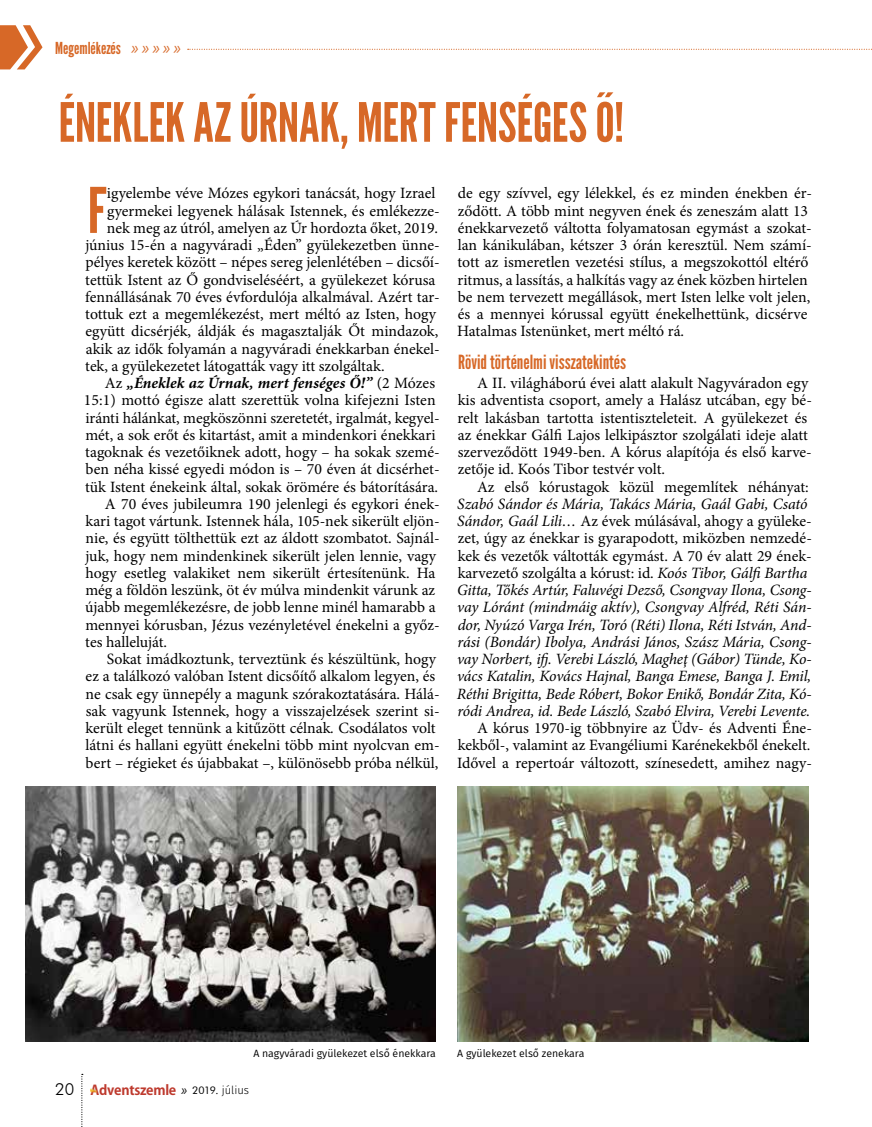
<style>
.page{position:relative;width:872px;height:1127px;background:#fff}
.page>*{position:absolute;margin:0;border:0;box-sizing:border-box;transform-origin:0 0}
.t1{font:62.7px "League Gothic";color:#d76827}
.t2{font:54px "League Gothic";letter-spacing:-.005em;color:#d76827}
.t3{font:19.5px "League Gothic";color:#d76827}
.t4{font:16.5px "League Gothic";color:#d76827}
.t5{font:15.75px/17.2px "Minion Pro";color:#000}
.t6{font:italic 15.75px/17.2px "Minion Pro";letter-spacing:-.01em;color:#000}
.t7{font:italic 700 15.75px "Minion Pro";letter-spacing:.005em;color:#000}
.t8{font:700 13.5px "Koz Go Pr 6 N";letter-spacing:-.02em;color:#be3a2e}
.t9{font:10.5px "Fira Sans";color:#000}
.s1{font-family:"Koz Go Pr 6 N"}
.s2{font-weight:400;font-style:normal}
.s3{font-style:italic}
.s4{font-style:normal}
.s5{font-family:"Futura BT";font-weight:300;font-size:16.5px;color:#000}
.s6{font-weight:400;color:#000}
.s7{font-family:"Futura BT";font-weight:400;font-size:10.5px;color:#000}
.s8{font-family:"Fira Sans";font-weight:300;font-size:11.25px;color:#000}
</style>
<div class="page">
<svg style="left:0;top:25px;width:43px;height:44px"></svg>
<svg style="left:188px;top:49px;width:684px;height:1px"></svg>
<img style="left:26px;top:787px;width:410px;height:255px">
<img style="left:457px;top:787px;width:351px;height:255px">
<svg style="left:81px;top:1074px;width:2px;height:53px"></svg>
<svg style="left:91px;top:1088px;width:6px;height:4px"></svg>
<p class="t4" style="left:55px;top:38px;width:127px">Megemlékezés <span class="s1">» » » » »</span></p>
<h2 class="t2" style="left:59px;top:90px;width:567px">ÉNEKLEK AZ ÚRNAK, MERT FENSÉGES Ő!</h2>
<h1 class="t1" style="left:88px;top:173px;width:20px">F</h1>
<p class="t5" style="left:107px;top:185px;width:330px">igyelembe véve Mózes egykori tanácsát, hogy Izrael</p>
<p class="t5" style="left:107px;top:202px;width:334px">gyermekei legyenek hálásak Istennek, és emlékezze-</p>
<p class="t5" style="left:107px;top:219px;width:333px">nek meg az útról, amelyen az Úr hordozta őket, 2019.</p>
<p class="t5" style="left:85px;top:237px;width:356px">június 15-én a nagyváradi „Éden” gyülekezetben ünne-</p>
<p class="t5" style="left:85px;top:254px;width:354px">pélyes keretek között – népes sereg jelenlétében – dicsőí-</p>
<p class="t5" style="left:85px;top:271px;width:352px">tettük Istent az Ő gondviseléséért, a gyülekezet kórusa</p>
<p class="t5" style="left:85px;top:288px;width:356px">fennállásának 70 éves évfordulója alkalmával. Azért tar-</p>
<p class="t5" style="left:85px;top:306px;width:352px">tottuk ezt a megemlékezést, mert méltó az Isten, hogy</p>
<p class="t5" style="left:86px;top:323px;width:354px">együtt dicsérjék, áldják és magasztalják Őt mindazok,</p>
<p class="t5" style="left:86px;top:340px;width:355px">akik az idők folyamán a nagyváradi énekkarban énekel-</p>
<p class="t5" style="left:85px;top:357px;width:301px">tek, a gyülekezetet látogatták vagy itt szolgáltak.</p>
<p class="t7" style="left:105px;top:372px;width:332px"><span class="s2">Az</span> „Éneklek az Úrnak, mert fenséges Ő!” <span class="s2">(2 Mózes</span></p>
<p class="t5" style="left:84px;top:392px;width:353px">15:1) mottó égisze alatt szerettük volna kifejezni Isten</p>
<p class="t5" style="left:85px;top:409px;width:356px">iránti hálánkat, megköszönni szeretetét, irgalmát, kegyel-</p>
<p class="t5" style="left:85px;top:426px;width:352px">mét, a sok erőt és kitartást, amit a mindenkori énekkari</p>
<p class="t5" style="left:85px;top:443px;width:356px">tagoknak és vezetőiknek adott, hogy – ha sokak szemé-</p>
<p class="t5" style="left:86px;top:461px;width:355px">ben néha kissé egyedi módon is – 70 éven át dicsérhet-</p>
<p class="t5" style="left:85px;top:478px;width:354px">tük Istent énekeink által, sokak örömére és bátorítására.</p>
<p class="t5" style="left:105px;top:495px;width:336px">A 70 éves jubileumra 190 jelenlegi és egykori ének-</p>
<p class="t5" style="left:86px;top:512px;width:356px">kari tagot vártunk. Istennek hála, 105-nek sikerült eljön-</p>
<p class="t5" style="left:85px;top:530px;width:356px">nie, és együtt tölthettük ezt az áldott szombatot. Sajnál-</p>
<p class="t5" style="left:85px;top:547px;width:352px">juk, hogy nem mindenkinek sikerült jelen lennie, vagy</p>
<p class="t5" style="left:85px;top:564px;width:351px">hogy esetleg valakiket nem sikerült értesítenünk. Ha</p>
<p class="t5" style="left:85px;top:581px;width:351px">még a földön leszünk, öt év múlva mindenkit várunk az</p>
<p class="t5" style="left:85px;top:599px;width:352px">újabb megemlékezésre, de jobb lenne minél hamarabb a</p>
<p class="t5" style="left:85px;top:616px;width:356px">mennyei kórusban, Jézus vezényletével énekelni a győz-</p>
<p class="t5" style="left:85px;top:633px;width:83px">tes halleluját.</p>
<p class="t5" style="left:107px;top:650px;width:331px">Sokat imádkoztunk, terveztünk és készültünk, hogy</p>
<p class="t5" style="left:86px;top:668px;width:351px">ez a találkozó valóban Istent dicsőítő alkalom legyen, és</p>
<p class="t5" style="left:85px;top:685px;width:356px">ne csak egy ünnepély a magunk szórakoztatására. Hálá-</p>
<p class="t5" style="left:86px;top:702px;width:355px">sak vagyunk Istennek, hogy a visszajelzések szerint si-</p>
<p class="t5" style="left:86px;top:719px;width:352px">került eleget tennünk a kitűzött célnak<span class="s3">.</span> Csodálatos volt</p>
<p class="t5" style="left:85px;top:737px;width:356px">látni és hallani együtt énekelni több mint nyolcvan em-</p>
<p class="t5" style="left:86px;top:754px;width:354px">bert – régieket és újabbakat –, különösebb próba nélkül,</p>
<p class="t5" style="left:457px;top:185px;width:356px">de egy szívvel, egy lélekkel, és ez minden énekben ér&shy;ződött. A több mint negyven ének és zeneszám alatt 13 énekkarvezető váltotta folyamatosan egymást a szokat&shy;lan kánikulában, kétszer 3 órán keresztül. Nem számí&shy;tott az ismeretlen vezetési stílus, a megszokottól eltérő ritmus, a lassítás, a halkítás vagy az ének közben hirtelen be nem tervezett megállások, mert Isten lelke volt jelen, és a mennyei kórussal együtt énekelhettünk, dicsérve Hatalmas Istenünket, mert méltó rá.</p>
<p class="t3" style="left:458px;top:351px;width:169px">Rövid történelmi visszatekintés</p>
<p class="t5" style="left:457px;top:375px;width:356px;text-indent:19px">A II. világháború évei alatt alakult Nagyváradon egy kis adventista csoport, amely a Halász utcában, egy bé&shy;relt lakásban tartotta istentiszteleteit. A gyülekezet és az énekkar Gálfi Lajos lelkipásztor szolgálati ideje alatt szerveződött 1949-ben. A kórus alapítója és első karve&shy;zetője id. Koós Tibor testvér volt.</p>
<p class="t5" style="left:477px;top:478px;width:333px">Az első kórustagok közül megemlítek néhányat:</p>
<p class="t6" style="left:457px;top:495px;width:356px">Szabó Sándor és Mária, Takács Mária, Gaál Gabi, Csató Sándor, Gaál Lili… <span class="s4">Az évek múlásával, ahogy a gyüleke&shy;zet, úgy az énekkar is gyarapodott, miközben nemzedé&shy;kek és vezetők váltották egymást. A 70 év alatt 29 ének&shy;karvezető szolgálta a kórust: id.</span> Koós Tibor, Gálfi Bartha Gitta, Tőkés Artúr, Faluvégi Dezső, Csongvay Ilona, Csong&shy;vay Lóránt (mindmáig aktív), Csongvay Alfréd, Réti Sán&shy;dor, Nyúzó Varga Irén, Toró (Réti) Ilona, Réti István, And&shy;rási (Bondár) Ibolya, Andrási János, Szász Mária, Csong&shy;vay Norbert, ifj. Verebi László, Magheţ (Gábor) Tünde, Ko&shy;vács Katalin, Kovács Hajnal, Banga Emese, Banga J. Emil, Réthi Brigitta, Bede Róbert, Bokor Enikő, Bondár Zita, Kó&shy;ródi Andrea, id. Bede László, Szabó Elvira, Verebi Levente.</p>
<p class="t5" style="left:457px;top:720px;width:356px;text-align:justify;text-indent:20px">A kórus 1970-ig többnyire az Üdv- és Adventi Éne&shy;kekből-, valamint az Evangéliumi Karénekekből énekelt.<br>Idővel a repertoár változott, színesedett, amihez nagy-</p>
<p class="t9" style="left:253px;top:1046px;width:184px">A nagyváradi gyülekezet első énekkara</p>
<p class="t9" style="left:457px;top:1046px;width:129px">A gyülekezet első zenekara</p>
<p class="t8" style="left:55px;top:1082px;width:195px"><span class="s5">20</span> Adventszemle <span class="s6">»</span> <span class="s7">2019.</span> <span class="s8">július</span></p>
</div>
